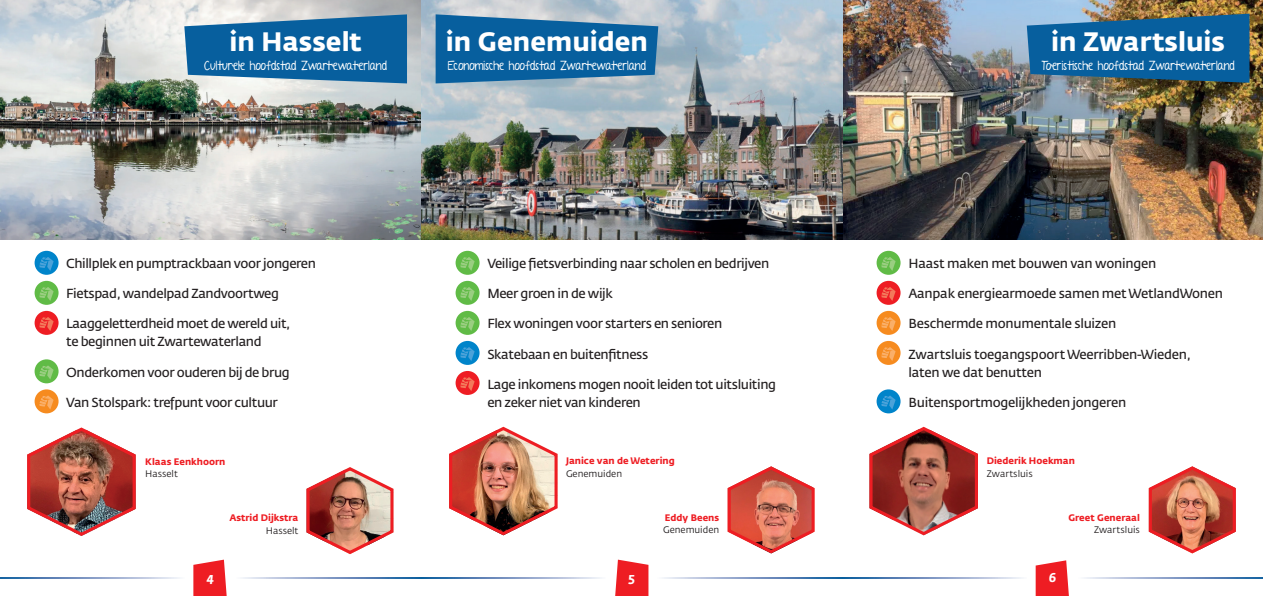
<style>
.page{position:relative;width:1263px;height:596px;background:#fff}
.page>*{position:absolute;margin:0;border:0;box-sizing:border-box;transform-origin:0 0}
.t1{font:700 26.4px "Fedra Sans Std";color:#fff}
.t2{font:13px/18px "Fedra Sans Std";letter-spacing:-.03em;color:#231f20}
.t3{font:italic 700 12.8px "Fedra Sans Std";color:#fff}
.t4{font:12.3px "A Year Without Rain";color:#fff}
.t5{font:700 9.4px "Fedra Sans Std";color:#ee1d23}
.t6{font:9.4px "Fedra Sans Std";color:#231f20}
</style>
<div class="page">
<svg style="left:193px;top:559px;width:34px;height:36px"></svg>
<svg style="left:1036px;top:560px;width:33px;height:35px"></svg>
<svg style="left:615px;top:559px;width:33px;height:36px"></svg>
<img style="left:0;top:0;width:1263px;height:240px">
<svg style="left:436px;top:14px;width:222px;height:69px;background:#226ea5"></svg>
<svg style="left:1084px;top:577px;width:179px;height:1px"></svg>
<svg style="left:842px;top:577px;width:180px;height:1px"></svg>
<svg style="left:663px;top:577px;width:179px;height:1px"></svg>
<svg style="left:421px;top:577px;width:180px;height:1px"></svg>
<svg style="left:242px;top:577px;width:179px;height:1px"></svg>
<svg style="left:0;top:577px;width:180px;height:1px"></svg>
<svg style="left:184px;top:14px;width:223px;height:69px;background:#2974a8"></svg>
<svg style="left:1027px;top:14px;width:222px;height:69px;background:#1b6598"></svg>
<img style="left:27px;top:427px;width:109px;height:109px">
<img style="left:306px;top:467px;width:88px;height:87px">
<svg style="left:869px;top:426px;width:109px;height:110px"></svg>
<img style="left:1148px;top:466px;width:88px;height:88px">
<img style="left:449px;top:426px;width:109px;height:110px">
<svg style="left:727px;top:466px;width:88px;height:88px"></svg>
<div style="left:876px;top:251px;width:24px;height:23px;background:#60bb46;border-radius:50%"></div>
<svg style="left:881px;top:257px;width:15px;height:14px"></svg>
<div style="left:456px;top:251px;width:23px;height:23px;background:#60bb46;border-radius:50%"></div>
<svg style="left:460px;top:257px;width:15px;height:14px"></svg>
<div style="left:35px;top:251px;width:24px;height:23px;background:#0084ca;border-radius:50%"></div>
<svg style="left:39px;top:257px;width:15px;height:14px"></svg>
<div style="left:876px;top:281px;width:24px;height:23px;background:#ee1d23;border-radius:50%"></div>
<svg style="left:881px;top:287px;width:15px;height:14px"></svg>
<div style="left:456px;top:281px;width:23px;height:23px;background:#60bb46;border-radius:50%"></div>
<svg style="left:460px;top:287px;width:15px;height:14px"></svg>
<div style="left:35px;top:281px;width:24px;height:23px;background:#60bb46;border-radius:50%"></div>
<svg style="left:39px;top:287px;width:15px;height:14px"></svg>
<div style="left:876px;top:311px;width:24px;height:23px;background:#f68b1f;border-radius:50%"></div>
<svg style="left:881px;top:317px;width:15px;height:14px"></svg>
<div style="left:456px;top:311px;width:23px;height:23px;background:#60bb46;border-radius:50%"></div>
<svg style="left:460px;top:317px;width:15px;height:14px"></svg>
<div style="left:35px;top:311px;width:24px;height:23px;background:#ee1d23;border-radius:50%"></div>
<svg style="left:39px;top:317px;width:15px;height:14px"></svg>
<div style="left:876px;top:341px;width:24px;height:23px;background:#f68b1f;border-radius:50%"></div>
<svg style="left:881px;top:347px;width:15px;height:14px"></svg>
<div style="left:456px;top:341px;width:23px;height:23px;background:#0084ca;border-radius:50%"></div>
<svg style="left:460px;top:347px;width:15px;height:14px"></svg>
<div style="left:456px;top:371px;width:23px;height:23px;background:#ee1d23;border-radius:50%"></div>
<svg style="left:460px;top:377px;width:15px;height:14px"></svg>
<div style="left:35px;top:359px;width:24px;height:24px;background:#60bb46;border-radius:50%"></div>
<svg style="left:39px;top:365px;width:15px;height:14px"></svg>
<div style="left:35px;top:389px;width:24px;height:24px;background:#f68b1f;border-radius:50%"></div>
<svg style="left:39px;top:395px;width:15px;height:14px"></svg>
<div style="left:876px;top:389px;width:24px;height:24px;background:#0084ca;border-radius:50%"></div>
<svg style="left:881px;top:395px;width:15px;height:14px"></svg>
<h1 class="t1" style="left:229px;top:25px;width:134px">in Hasselt</h1>
<p class="t4" style="left:204px;top:58px;width:184px">Culturele hoofdstad Zwartewaterland</p>
<h1 class="t1" style="left:446px;top:25px;width:204px">in Genemuiden</h1>
<p class="t4" style="left:448px;top:58px;width:200px">Economische hoofdstad Zwartewaterland</p>
<h1 class="t1" style="left:1051px;top:25px;width:175px">in Zwartsluis</h1>
<p class="t4" style="left:1041px;top:57px;width:195px">Toeristische hoofdstad Zwartewaterland</p>
<p class="t2" style="left:66px;top:255px;width:251px">Chillplek en pumptrackbaan voor jongeren</p>
<p class="t2" style="left:66px;top:285px;width:214px">Fietspad, wandelpad Zandvoortweg</p>
<p class="t2" style="left:66px;top:315px;width:226px">Laaggeletterdheid moet de wereld uit, te beginnen uit Zwartewaterland</p>
<p class="t2" style="left:66px;top:363px;width:225px">Onderkomen voor ouderen bij de brug</p>
<p class="t2" style="left:66px;top:393px;width:213px">Van Stolspark: trefpunt voor cultuur</p>
<p class="t2" style="left:487px;top:255px;width:284px">Veilige fietsverbinding naar scholen en bedrijven</p>
<p class="t2" style="left:487px;top:285px;width:127px">Meer groen in de wijk</p>
<p class="t2" style="left:487px;top:315px;width:237px">Flex woningen voor starters en senioren</p>
<p class="t2" style="left:487px;top:345px;width:162px">Skatebaan en buitenfitness</p>
<p class="t2" style="left:487px;top:375px;width:290px">Lage inkomens mogen nooit leiden tot uitsluiting en zeker niet van kinderen</p>
<p class="t2" style="left:908px;top:255px;width:249px">Haast maken met bouwen van woningen</p>
<p class="t2" style="left:908px;top:285px;width:316px">Aanpak energiearmoede samen met WetlandWonen</p>
<p class="t2" style="left:908px;top:315px;width:209px">Beschermde monumentale sluizen</p>
<p class="t2" style="left:908px;top:345px;width:284px">Zwartsluis toegangspoort Weerribben-Wieden, laten we dat benutten</p>
<p class="t2" style="left:908px;top:393px;width:219px">Buitensportmogelijkheden jongeren</p>
<p class="t5" style="left:145px;top:455px;width:82px">Klaas Eenkhoorn</p>
<p class="t6" style="left:145px;top:468px;width:34px">Hasselt</p>
<p class="t5" style="left:229px;top:511px;width:71px">Astrid Dijkstra</p>
<p class="t6" style="left:266px;top:524px;width:34px">Hasselt</p>
<p class="t5" style="left:566px;top:454px;width:110px">Janice van de Wetering</p>
<p class="t6" style="left:566px;top:467px;width:58px">Genemuiden</p>
<p class="t5" style="left:665px;top:511px;width:56px">Eddy Beens</p>
<p class="t6" style="left:663px;top:524px;width:58px">Genemuiden</p>
<p class="t5" style="left:987px;top:454px;width:90px">Diederik Hoekman</p>
<p class="t6" style="left:987px;top:467px;width:47px">Zwartsluis</p>
<p class="t5" style="left:1068px;top:511px;width:73px">Greet Generaal</p>
<p class="t6" style="left:1094px;top:523px;width:47px">Zwartsluis</p>
<p class="t3" style="left:207px;top:568px;width:9px">4</p>
<p class="t3" style="left:628px;top:568px;width:8px">5</p>
<p class="t3" style="left:1049px;top:569px;width:8px">6</p>
</div>
